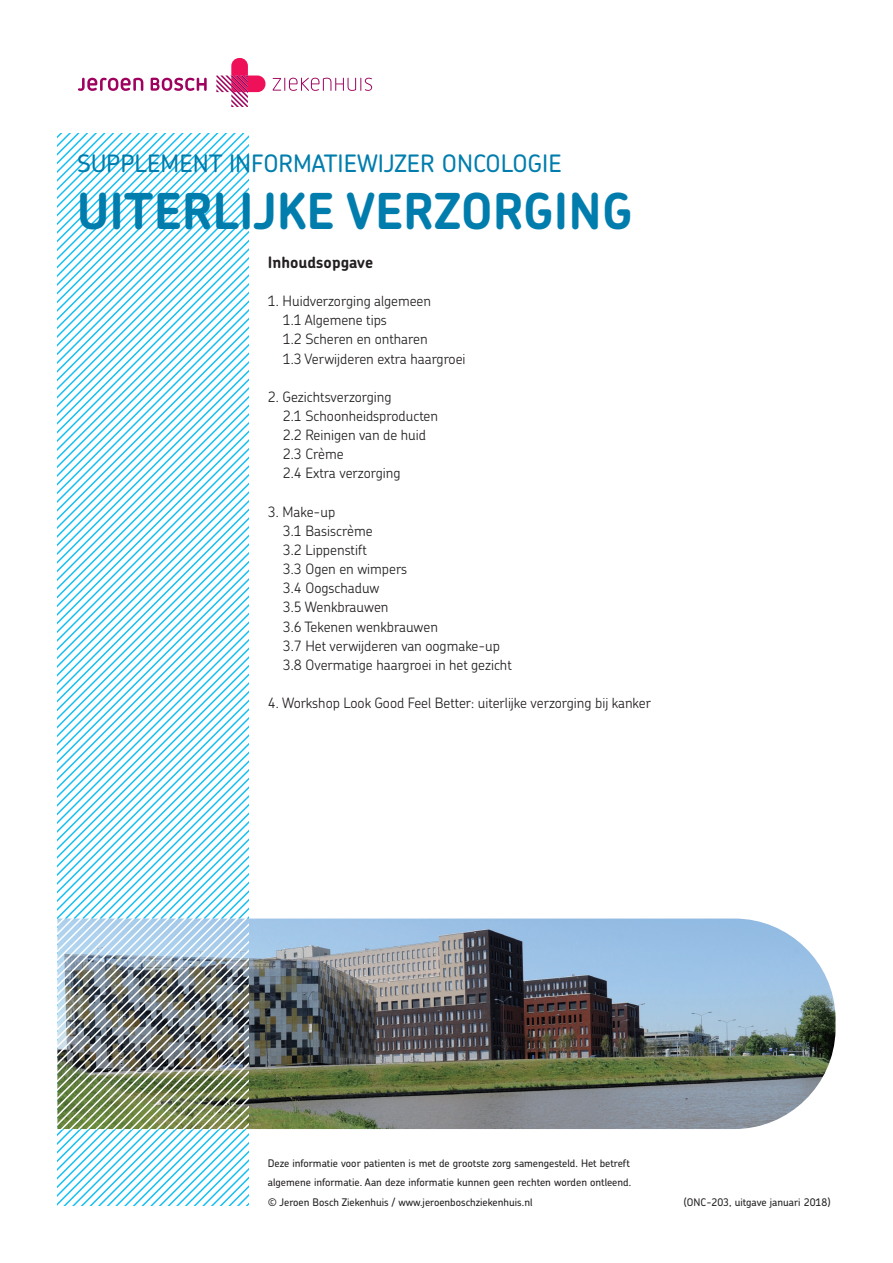
<style>
.page{position:relative;width:893px;height:1263px;background:#fff}
.page>*{position:absolute;margin:0;border:0;box-sizing:border-box;transform-origin:0 0}
.t1{font:700 49.5px "Chevin";color:#007dad}
.t2{font:500 24px "Chevin";color:#007dad}
.t3{font:700 15.75px "Chevin";color:#231f20}
.t4{font:300 14.25px/19.2px "Chevin";color:#231f20}
.t5{font:500 10.5px/19.2px "Chevin";color:#231f20}
</style>
<div class="page">
<svg style="left:57px;top:134px;width:192px;height:238px"></svg>
<svg style="left:216px;top:58px;width:49px;height:49px"></svg>
<svg style="left:273px;top:78px;width:99px;height:13px"></svg>
<svg style="left:151px;top:78px;width:56px;height:13px"></svg>
<svg style="left:78px;top:78px;width:65px;height:13px"></svg>
<img style="left:249px;top:918px;width:586px;height:211px">
<svg style="left:57px;top:372px;width:192px;height:833px"></svg>
<h2 class="t2" style="left:77px;top:148px;width:486px">Supplement informatiewijzer oncologie</h2>
<h1 class="t1" style="left:77px;top:179px;width:557px">UITERLIJKE VERZORGING</h1>
<p class="t3" style="left:268px;top:252px;width:107px">INHOUDSOPGAVE</p>
<p class="t4" style="left:283px;top:291px;width:184px;text-indent:-15px">1. Huidverzorging algemeen<br>1.1 Algemene tips<br>1.2 Scheren en ontharen<br>1.3 Verwijderen extra haargroei</p>
<p class="t4" style="left:283px;top:387px;width:157px;text-indent:-15px">2. Gezichtsverzorging<br>2.1 Schoonheidsproducten<br>2.2 Reinigen van de huid<br>2.3 Crème<br>2.4 Extra verzorging</p>
<p class="t4" style="left:283px;top:502px;width:231px;text-indent:-15px">3. Make-up<br>3.1 Basiscrème<br>3.2 Lippenstift<br>3.3 Ogen en wimpers<br>3.4 Oogschaduw<br>3.5 Wenkbrauwen<br>3.6 Tekenen wenkbrauwen<br>3.7 Het verwijderen van oogmake-up<br>3.8 Overmatige haargroei in het gezicht</p>
<p class="t4" style="left:268px;top:693px;width:385px">4. Workshop Look Good Feel Better: uiterlijke verzorging bij kanker</p>
<p class="t5" style="left:268px;top:1154px;width:365px">Deze informatie voor patienten is met de grootste zorg samengesteld. Het betreft algemene informatie. Aan deze informatie kunnen geen rechten worden ontleend. © Jeroen Bosch Ziekenhuis / www.jeroenboschziekenhuis.nl</p>
<p class="t5" style="left:684px;top:1192px;width:11px">(ONC</p>
<p class="t5" style="left:706px;top:1192px;width:126px">-203, uitgave januari 2018)</p>
</div>
